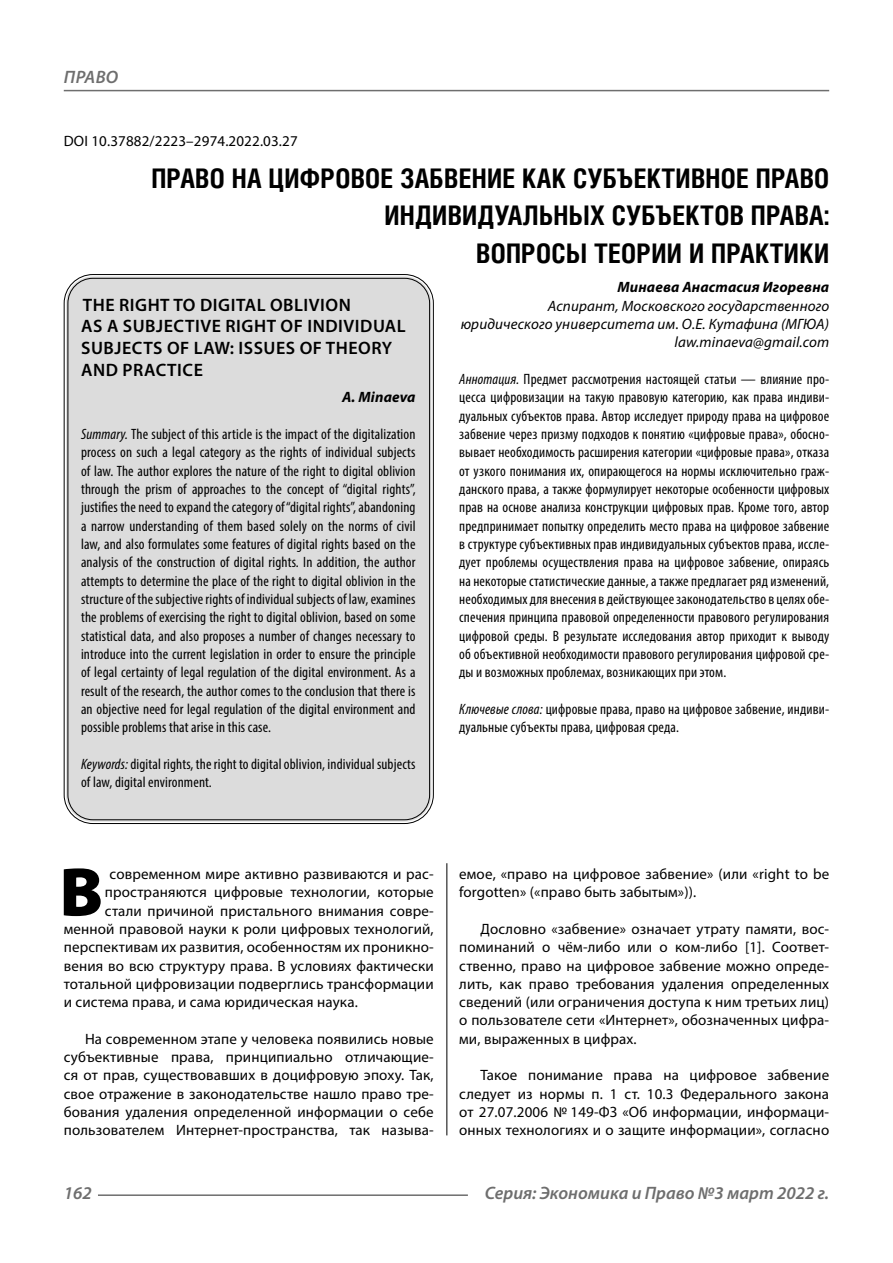
<style>
.page{position:relative;width:893px;height:1263px;background:#fff}
.page>*{position:absolute;margin:0;border:0;box-sizing:border-box;transform-origin:0 0}
.Bukvica{font:900 69.3px "Myriad Pro";color:#000}
.Header{font:700 27px/37.5px "Helios Cond C";letter-spacing:.01em;color:#000;text-align:right}
.Header-eng{font:600 18px/21.6px "Myriad Pro";letter-spacing:.03em;color:#000}
.t1{font:italic 600 18px "Myriad Pro";color:#6e6e6e}
.Annotation-eng{font:condensed 15px/18.3px "Myriad Pro";letter-spacing:.01em;color:#000;text-align:justify}
.Annotation-rus{font:condensed 15px/18.3px "Myriad Pro";letter-spacing:.01em;color:#000;text-align:justify}
.Normal{font:15px/18.3px "Myriad Pro";letter-spacing:.01em;color:#000;text-align:justify}
.Bukvica-2{font:15px "Myriad Pro";letter-spacing:.01em;color:#000}
.Author-doc{font:italic 15px/18.3px "Myriad Pro";letter-spacing:.01em;color:#000;text-align:right}
.DOI{font:15px "Myriad Pro";letter-spacing:.01em;color:#000}
.Author{font:italic 700 15px "Myriad Pro";letter-spacing:.01em;color:#000}
.Author-email{font:italic 15px "Myriad Pro";letter-spacing:.01em;color:#000}
.Author-eng{font:italic 700 15px "Myriad Pro";letter-spacing:.01em;color:#000}
.s1{font-style:italic}
</style>
<div class="page">
<hr style="left:446px;top:860px;width:1px;height:275px;background:#000">
<div style="left:66px;top:276px;width:365px;height:546px;background:#dcdcdc;border-radius:27px"></div>
<hr style="left:98px;top:1194px;width:370px;height:2px;background:#6e6e6e">
<hr style="left:64px;top:90px;width:765px;height:1px;background:#6e6e6e">
<p class="t1" style="left:64px;top:66px;width:24px">Право</p>
<p class="DOI" style="left:64px;top:132px;width:235px">DOI 10.37882/2223–2974.2022.03.27</p>
<p class="Header" style="left:151px;top:159px;width:679px">ПРАВО НА ЦИФРОВОЕ ЗАБВЕНИЕ КАК СУБЪЕКТИВНОЕ ПРАВО<br>ИНДИВИДУАЛЬНЫХ СУБЪЕКТОВ ПРАВА:<br>ВОПРОСЫ ТЕОРИИ И ПРАКТИКИ</p>
<p class="Author" style="left:617px;top:278px;width:213px">Минаева Анастасия Игоревна</p>
<p class="Author-doc" style="left:461px;top:296px;width:370px">Аспирант, Московского государственного юридического университета им. О.Е. Кутафина (МГЮА)</p>
<p class="Author-email" style="left:675px;top:333px;width:156px">law.minaeva@gmail.com</p>
<p class="Annotation-rus" style="left:459px;top:370px;width:371px"><span class="s1">Аннотация.</span> Предмет рассмотрения настоящей статьи — влияние про&shy;цесса цифровизации на такую правовую категорию, как права индиви&shy;дуальных субъектов права. Автор исследует природу права на цифровое забвение через призму подходов к понятию «цифровые права», обосно&shy;вывает необходимость расширения категории «цифровые права», отказа от узкого понимания их, опирающегося на нормы исключительно граж&shy;данского права, а также формулирует некоторые особенности цифровых прав на основе анализа конструкции цифровых прав. Кроме того, автор предпринимает попытку определить место права на цифровое забвение в структуре субъективных прав индивидуальных субъектов права, иссле&shy;дует проблемы осуществления права на цифровое забвение, опираясь на некоторые статистические данные, а также предлагает ряд изменений, необходимых для внесения в действующее законодательство в целях обе&shy;спечения принципа правовой определенности правового регулирования цифровой среды. В результате исследования автор приходит к выводу об объективной необходимости правового регулирования цифровой сре&shy;ды и возможных проблемах, возникающих при этом.</p>
<p class="Annotation-rus" style="left:459px;top:700px;width:371px"><span class="s1">Ключевые слова:</span> цифровые права, право на цифровое забвение, индиви&shy;дуальные субъекты права, цифровая среда.</p>
<p class="Header-eng" style="left:81px;top:293px;width:326px">THE RIGHT TO DIGITAL OBLIVION<br>AS A SUBJECTIVE RIGHT OF INDIVIDUAL<br>SUBJECTS OF LAW: ISSUES OF THEORY<br>AND PRACTICE</p>
<p class="Author-eng" style="left:342px;top:388px;width:75px">A. Minaeva</p>
<p class="Annotation-eng" style="left:81px;top:425px;width:336px"><span class="s1">Summary.</span> The subject of this article is the impact of the digitalization process on such a legal category as the rights of individual subjects of law. The author explores the nature of the right to digital oblivion through the prism of approaches to the concept of “digital rights”, justifies the need to expand the category of “digital rights”, abandoning a narrow understanding of them based solely on the norms of civil law, and also formulates some features of digital rights based on the analysis of the construction of digital rights. In addition, the author attempts to determine the place of the right to digital oblivion in the structure of the subjective rights of individual subjects of law, examines the problems of exercising the right to digital oblivion, based on some statistical data, and also proposes a number of changes necessary to introduce into the current legislation in order to ensure the principle of legal certainty of legal regulation of the digital environment. As a result of the research, the author comes to the conclusion that there is an objective need for legal regulation of the digital environment and possible problems that arise in this case.</p>
<p class="Annotation-eng" style="left:81px;top:755px;width:336px"><span class="s1">Keywords:</span> digital rights, the right to digital oblivion, individual subjects of law, digital environment.</p>
<p class="Bukvica" style="left:59px;top:846px;width:45px">В</p>
<p class="Bukvica-2" style="left:110px;top:864px;width:326px">современном мире активно развиваются и рас-</p>
<p class="Bukvica-2" style="left:105px;top:883px;width:330px">пространяются цифровые технологии, которые</p>
<p class="Bukvica-2" style="left:105px;top:901px;width:330px">стали причиной пристального внимания совре-</p>
<p class="Bukvica-2" style="left:64px;top:919px;width:371px">менной правовой науки к роли цифровых технологий,</p>
<p class="Bukvica-2" style="left:64px;top:938px;width:371px">перспективам их развития, особенностям их проникно-</p>
<p class="Bukvica-2" style="left:64px;top:956px;width:371px">вения во всю структуру права. В условиях фактически</p>
<p class="Bukvica-2" style="left:64px;top:974px;width:371px">тотальной цифровизации подверглись трансформации</p>
<p class="Bukvica-2" style="left:64px;top:993px;width:294px">и система права, и сама юридическая наука.</p>
<p class="Normal" style="left:64px;top:1029px;width:371px;text-indent:21px">На современном этапе у человека появились новые субъективные права, принципиально отличающие&shy;ся от прав, существовавших в доцифровую эпоху. Так, свое отражение в законодательстве нашло право тре&shy;бования удаления определенной информации о себе пользователем Интернет-пространства, так называ-</p>
<p class="Normal" style="left:459px;top:864px;width:371px">емое, «право на цифровое забвение» (или «right to be forgotten» («право быть забытым»)).</p>
<p class="Normal" style="left:459px;top:919px;width:371px;text-indent:21px">Дословно «забвение» означает утрату памяти, вос&shy;поминаний о чём-либо или о ком-либо [1]. Соответ&shy;ственно, право на цифровое забвение можно опреде&shy;лить, как право требования удаления определенных сведений (или ограничения доступа к ним третьих лиц) о пользователе сети «Интернет», обозначенных цифра&shy;ми, выраженных в цифрах.</p>
<p class="Normal" style="left:459px;top:1066px;width:371px;text-indent:21px">Такое понимание права на цифровое забвение следует из нормы п. 1 ст. 10.3 Федерального закона от 27.07.2006 № 149-ФЗ «Об информации, информаци&shy;онных технологиях и о защите информации», согласно</p>
<p class="t1" style="left:64px;top:1182px;width:30px">162</p>
<p class="t1" style="left:485px;top:1182px;width:346px">Серия: Экономика и Право №3 март 2022 г.</p>
</div>
